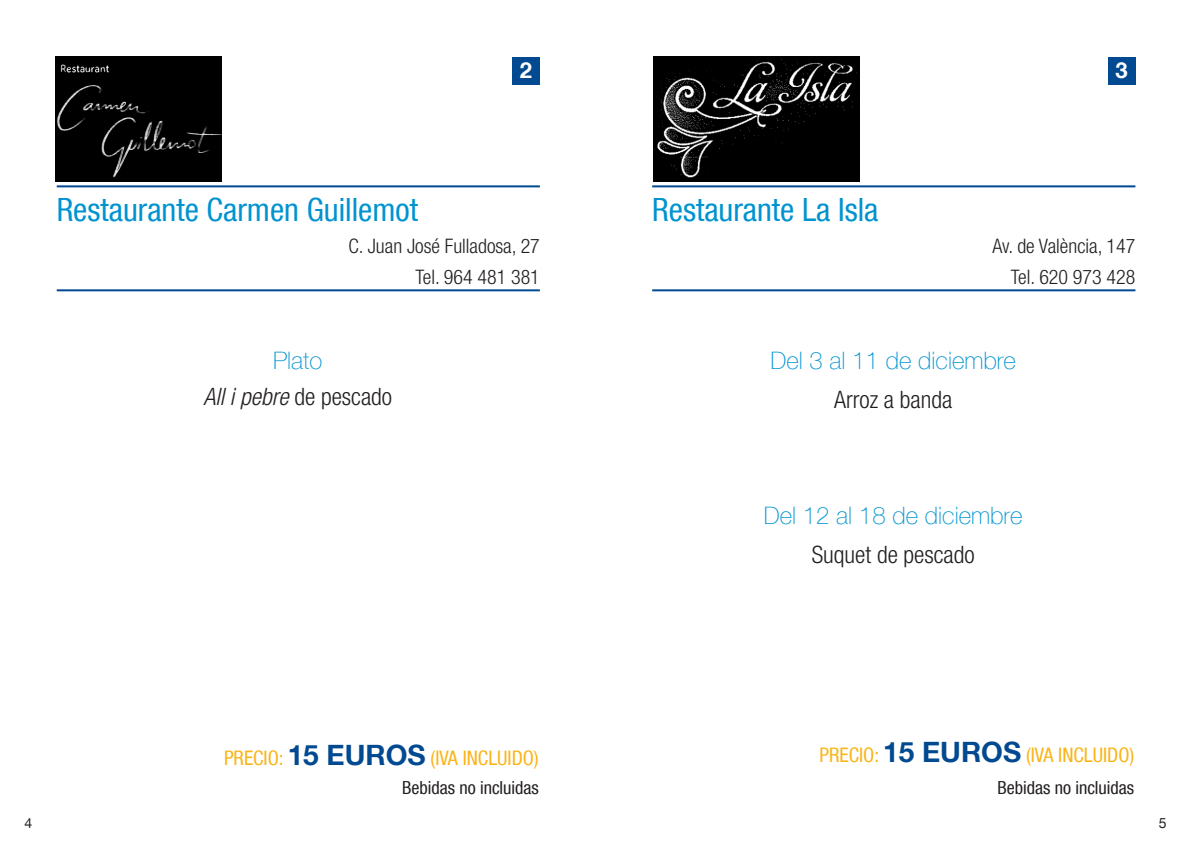
<style>
.page{position:relative;width:1191px;height:851px;background:#fff}
.page>*{position:absolute;margin:0;border:0;box-sizing:border-box;transform-origin:0 0}
.RESTAURANTE{font:condensed 32px "Helvetica Neue LT Com";color:#0093d0}
.apartat{font:100 24px "Helvetica Neue LT Com";color:#0093d0}
.MENU{font:300 condensed 24px "Helvetica Neue LT Com";color:#231f20}
.MENU-2{font:italic 300 condensed 24px "Helvetica Neue LT Com";color:#231f20}
.t1{font:700 22px "Helvetica Neue LT Com";color:#fff}
.DIRECCION{font:300 condensed 20px "Helvetica Neue LT Com";color:#231f20}
.PRECIO{font:condensed 20px "Helvetica Neue LT Com";color:#fbb416}
.NOTA{font:condensed 18px "Helvetica Neue LT Com";color:#231f20}
.t2{font:14px "Helvetica Neue";color:#231f20}
.s1{font-style:normal}
.s2{font-weight:700;font-stretch:normal;font-size:28px;color:#014990}
</style>
<div class="page">
<div style="left:512px;top:57px;width:28px;height:27px;background:#014990"></div>
<img style="left:56px;top:57px;width:166px;height:124px">
<hr style="left:57px;top:185px;width:483px;height:2px;background:#014990">
<hr style="left:57px;top:289px;width:483px;height:2px;background:#014990">
<div style="left:1107px;top:57px;width:28px;height:27px;background:#014990"></div>
<img style="left:653px;top:57px;width:206px;height:124px">
<hr style="left:652px;top:185px;width:483px;height:2px;background:#014990">
<hr style="left:652px;top:289px;width:483px;height:2px;background:#014990">
<p class="t1" style="left:520px;top:57px;width:14px">2</p>
<p class="RESTAURANTE" style="left:57px;top:191px;width:363px">Restaurante Carmen Guillemot</p>
<p class="DIRECCION" style="left:348px;top:234px;width:193px">C. Juan José Fulladosa, 27</p>
<p class="DIRECCION" style="left:415px;top:265px;width:126px">Tel. 964 481 381</p>
<p class="apartat" style="left:273px;top:346px;width:51px">Plato</p>
<p class="MENU-2" style="left:203px;top:382px;width:190px">All i pebre <span class="s1">de pescado</span></p>
<p class="PRECIO" style="left:224px;top:746px;width:316px">PRECIO: <span class="s2">15 EUROS</span> (IVA INCLUIDO)</p>
<p class="NOTA" style="left:402px;top:777px;width:138px">Bebidas no incluidas</p>
<p class="RESTAURANTE" style="left:652px;top:191px;width:228px">Restaurante La Isla</p>
<p class="t1" style="left:1115px;top:57px;width:14px">3</p>
<p class="DIRECCION" style="left:992px;top:234px;width:144px">Av. de València, 147</p>
<p class="DIRECCION" style="left:1011px;top:265px;width:126px">Tel. 620 973 428</p>
<p class="apartat" style="left:770px;top:346px;width:247px">Del 3 al 11 de diciembre</p>
<p class="MENU" style="left:834px;top:385px;width:120px">Arroz a banda</p>
<p class="apartat" style="left:763px;top:501px;width:260px">Del 12 al 18 de diciembre</p>
<p class="MENU" style="left:811px;top:541px;width:164px">Suquet de pescado</p>
<p class="PRECIO" style="left:819px;top:742px;width:316px">PRECIO: <span class="s2">15 EUROS</span> (IVA INCLUIDO)</p>
<p class="NOTA" style="left:997px;top:777px;width:138px">Bebidas no incluidas</p>
<p class="t2" style="left:24px;top:812px;width:9px">4</p>
<p class="t2" style="left:1158px;top:812px;width:9px">5</p>
</div>
